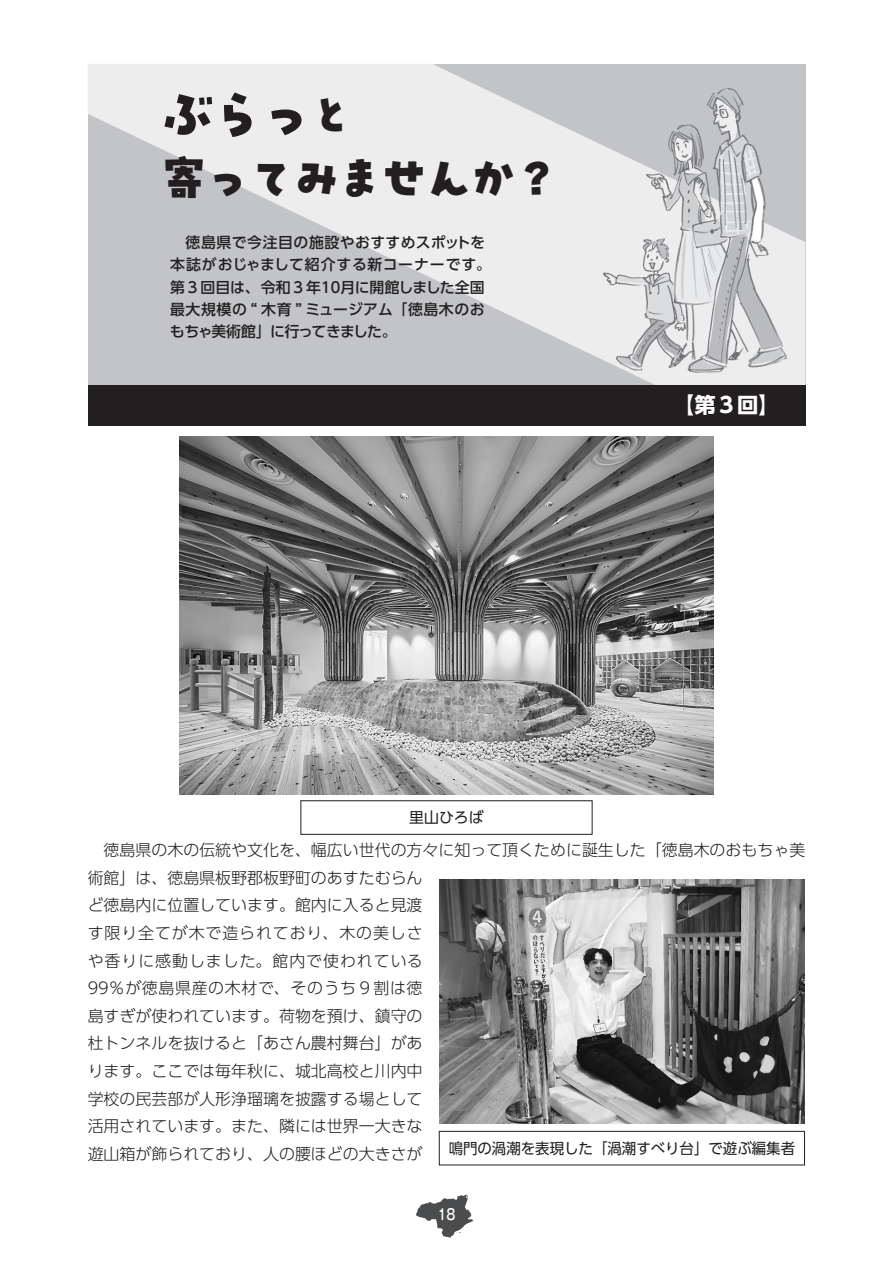
<style>
.page{position:relative;width:893px;height:1263px;background:#fff}
.page>*{position:absolute;margin:0;border:0;box-sizing:border-box;transform-origin:0 0}
.t1{font:55.35px "P Puhu Picnic Min 2 H";color:#231f20}
.t2{font:48.9px "P Puhu Picnic Min 2 H";letter-spacing:-.1em;color:#231f20}
.t3{font:700 21.3px "UD Shin Go Pr 6 N";color:#fff}
.t4{font:300 15.9px/27.6px "UD Shin Go Pr 6 N";color:#231f20}
.t5{font:500 14.85px/22.4px "UD Shin Go Pr 6 N";letter-spacing:.015em;color:#231f20}
.t6{font:14.85px "UD Shin Go Pro";color:#231f20}
.t7{font:500 14.85px "Gothic MB101 Pro";color:#fff;scale:.8 1}
.s1{font-size:45.75px}
</style>
<div class="page">
<svg style="left:88px;top:64px;width:717px;height:321px;fill:#c3c4c7"></svg>
<div style="left:88px;top:385px;width:717px;height:40px;background:#231f20"></div>
<img style="left:594px;top:84px;width:202px;height:296px">
<div style="left:301px;top:800px;width:291px;height:34px;border:1px solid #231f20"></div>
<img style="left:180px;top:437px;width:533px;height:357px">
<div style="left:439px;top:1131px;width:366px;height:34px;border:1px solid #231f20"></div>
<img style="left:439px;top:879px;width:366px;height:244px">
<svg style="left:416px;top:1194px;width:58px;height:44px"></svg>
<h1 class="t1" style="left:160px;top:78px;width:196px">ぶらっ<span class="s1">と</span></h1>
<h2 class="t2" style="left:160px;top:146px;width:402px">寄ってみませんか？</h2>
<p class="t5" style="left:170px;top:231px;width:322px">　徳島県で今注目の施設やおすすめスポットを本誌がおじゃまして紹介する新コーナーです。第３回目は、令和３年１０月に開館しました全国最大規模の “ 木育 ” ミュージアム「徳島木のおもちゃ美術館」に行ってきました。</p>
<h3 class="t3" style="left:673px;top:388px;width:108px">【第３回】</h3>
<p class="t6" style="left:409px;top:805px;width:76px">里山ひろば</p>
<p class="t4" style="left:88px;top:836px;width:719px">　徳島県の木の伝統や文化を、幅広い世代の方々に知って頂くために誕生した「徳島木のおもちゃ美術館」は、徳島県板野郡板野町のあすたむらん<br>ど徳島内に位置しています。館内に入ると見渡<br>す限り全てが木で造られており、木の美しさ<br>や香りに感動しました。館内で使われている<br>99％が徳島県産の木材で、そのうち９割は徳<br>島すぎが使われています。荷物を預け、鎮守の<br>杜トンネルを抜けると「あさん農村舞台」があ<br>ります。ここでは毎年秋に、城北高校と川内中<br>学校の民芸部が人形浄瑠璃を披露する場として<br>活用されています。また、隣には世界一大きな<br>遊山箱が飾られており、人の腰ほどの大きさが</p>
<p class="t6" style="left:449px;top:1136px;width:348px">鳴門の渦潮を表現した「渦潮すべり台」で遊ぶ編集者</p>
<p class="t7" style="left:437px;top:1202px;width:24px">18</p>
</div>
